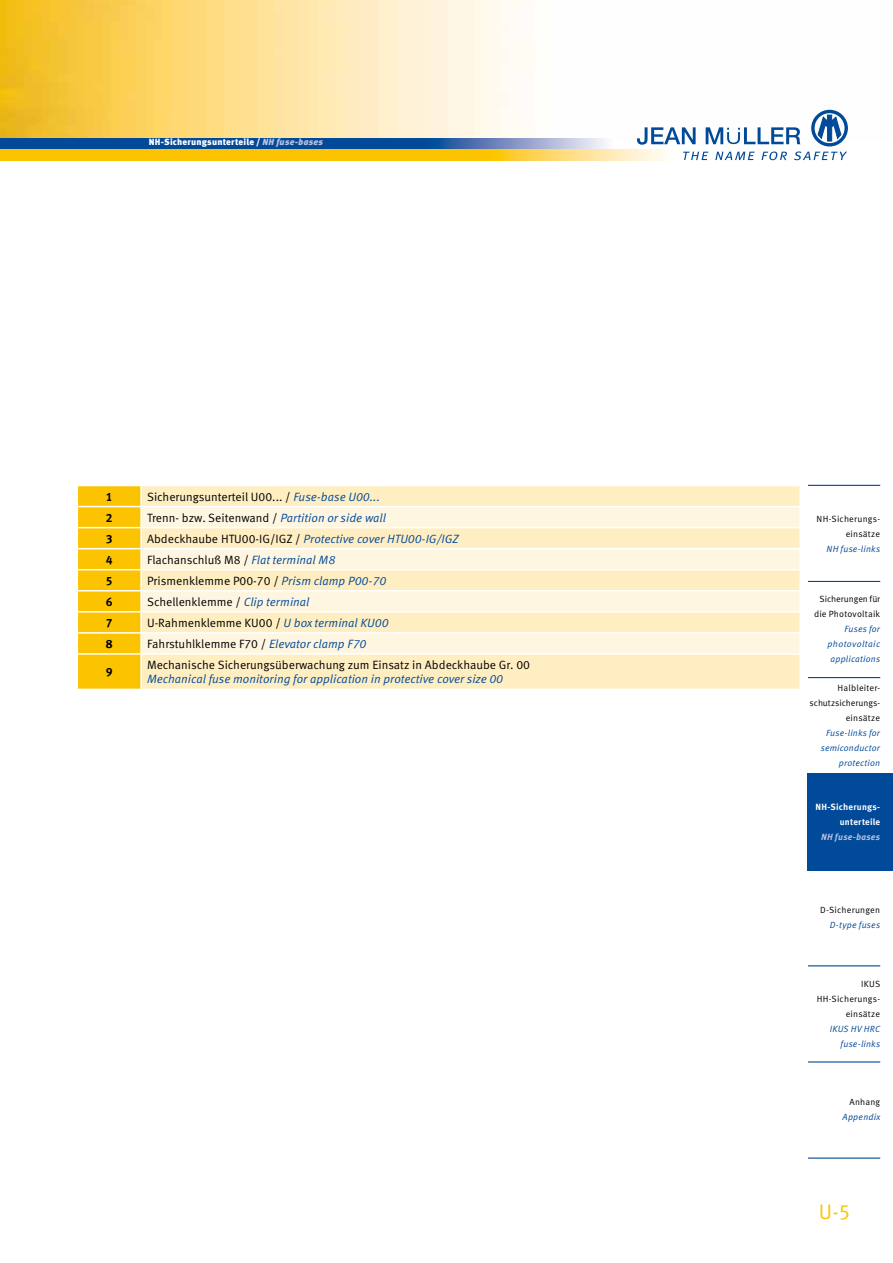
<style>
.page{position:relative;width:893px;height:1263px;background:#fff}
.page>*{position:absolute;margin:0;border:0;box-sizing:border-box;transform-origin:0 0}
.t1{font:21px "Meta Pro";color:#fcc400}
.t2{font:12px "Meta Pro";color:#000}
.t3{font:italic 12px "Meta Pro";color:#004a99}
.t4{font:700 12px "Meta Pro";color:#000}
.t5{font:9px/15px "Meta Pro";letter-spacing:.02em;color:#000;text-align:right}
.t6{font:italic 9px/15px "Meta Pro";letter-spacing:.02em;color:#004a99;text-align:right}
.t7{font:900 9px "Meta Pro";letter-spacing:.015em;color:#fff}
.t8{font:700 9px/15px "Meta Pro";letter-spacing:.02em;color:#fff;text-align:right}
.t9{font:italic 700 9px "Meta Pro";letter-spacing:.025em;color:#bcc1df}
.s1{font-style:italic;color:#bcc1df}
.s2{font-style:italic;color:#004a99}
.s3{font-style:normal;color:#000}
</style>
<div class="page">
<img style="left:0;top:0;width:832px;height:140px">
<div style="left:0;top:138px;width:427px;height:11px;background:#004a99"></div>
<svg style="left:637px;top:110px;width:211px;height:50px"></svg>
<svg style="left:427px;top:138px;width:186px;height:11px;background:#879dc9"></svg>
<div style="left:0;top:149px;width:492px;height:12px;background:#fcc400"></div>
<svg style="left:492px;top:149px;width:182px;height:12px;background:#fee18f"></svg>
<div style="left:808px;top:773px;width:85px;height:97px;background:#004a99"></div>
<hr style="left:808px;top:485px;width:72px;height:1px;background:#004a99">
<hr style="left:808px;top:581px;width:72px;height:1px;background:#004a99">
<hr style="left:808px;top:677px;width:72px;height:1px;background:#004a99">
<hr style="left:808px;top:965px;width:72px;height:1px;background:#004a99">
<hr style="left:808px;top:1061px;width:72px;height:1px;background:#004a99">
<hr style="left:808px;top:1157px;width:72px;height:2px;background:#004a99">
<div style="left:142px;top:486px;width:657px;height:203px;background:#ffeec2"></div>
<svg style="left:142px;top:507px;width:657px;height:146px;background:#fff2d4"></svg>
<hr style="left:141px;top:506px;width:660px;height:1px;background:#fff">
<hr style="left:141px;top:527px;width:660px;height:1px;background:#fff">
<hr style="left:141px;top:548px;width:660px;height:1px;background:#fff">
<hr style="left:141px;top:569px;width:660px;height:1px;background:#fff">
<hr style="left:141px;top:590px;width:660px;height:1px;background:#fff">
<hr style="left:141px;top:611px;width:660px;height:2px;background:#fff">
<hr style="left:141px;top:632px;width:660px;height:2px;background:#fff">
<svg style="left:77px;top:486px;width:65px;height:203px;background:#fcc916"></svg>
<svg style="left:799px;top:613px;width:1px;height:40px"></svg>
<hr style="left:77px;top:653px;width:64px;height:2px;background:#fff">
<hr style="left:77px;top:655px;width:1px;height:34px;background:#fff">
<hr style="left:141px;top:653px;width:660px;height:2px;background:#fff">
<hr style="left:140px;top:655px;width:2px;height:34px;background:#fff">
<p class="t7" style="left:149px;top:136px;width:176px">NH-Sicherungsunterteile / <span class="s1">NH fuse-bases</span></p>
<p class="t4" style="left:106px;top:489px;width:8px">1</p>
<p class="t2" style="left:147px;top:489px;width:235px">Sicherungsunterteil U00... / <span class="s2">Fuse-base U00...</span></p>
<p class="t4" style="left:106px;top:510px;width:8px">2</p>
<p class="t2" style="left:147px;top:510px;width:240px">Trenn- bzw. Seitenwand / <span class="s2">Partition or side wall</span></p>
<p class="t4" style="left:106px;top:531px;width:8px">3</p>
<p class="t3" style="left:147px;top:531px;width:313px"><span class="s3">Abdeckhaube HTU00-IG/IGZ /</span> Protective cover HTU00-IG/IGZ</p>
<p class="t4" style="left:106px;top:552px;width:8px">4</p>
<p class="t2" style="left:147px;top:552px;width:190px">Flachanschluß M8 / <span class="s2">Flat terminal M8</span></p>
<p class="t4" style="left:106px;top:573px;width:8px">5</p>
<p class="t2" style="left:147px;top:573px;width:241px">Prismenklemme P00-70 / <span class="s2">Prism clamp P00-70</span></p>
<p class="t4" style="left:106px;top:594px;width:8px">6</p>
<p class="t2" style="left:147px;top:594px;width:164px">Schellenklemme / <span class="s2">Clip terminal</span></p>
<p class="t4" style="left:106px;top:615px;width:8px">7</p>
<p class="t2" style="left:147px;top:615px;width:243px">U-Rahmenklemme KU00 / <span class="s2">U box terminal KU00</span></p>
<p class="t4" style="left:106px;top:636px;width:8px">8</p>
<p class="t2" style="left:147px;top:636px;width:221px">Fahrstuhlklemme F70 / <span class="s2">Elevator clamp F70</span></p>
<p class="t4" style="left:106px;top:664px;width:8px">9</p>
<p class="t2" style="left:147px;top:658px;width:384px">Mechanische Sicherungsüberwachung zum Einsatz in Abdeckhaube Gr. 00</p>
<p class="t3" style="left:147px;top:672px;width:358px">Mechanical fuse monitoring for application in protective cover size 00</p>
<p class="t5" style="left:817px;top:511px;width:65px">NH-Sicherungs&shy;einsätze</p>
<p class="t6" style="left:827px;top:542px;width:55px">NH fuse-links</p>
<p class="t5" style="left:814px;top:592px;width:68px">Sicherungen für die Photovoltaik</p>
<p class="t6" style="left:827px;top:622px;width:54px">Fuses for photovoltaic applications</p>
<p class="t5" style="left:809px;top:680px;width:72px">Halbleiter&shy;schutzsicherungs&shy;einsätze</p>
<p class="t6" style="left:821px;top:726px;width:61px">Fuse-links for semiconductor protection</p>
<p class="t8" style="left:816px;top:799px;width:66px">NH-Sicherungs&shy;unterteile</p>
<p class="t9" style="left:821px;top:831px;width:60px">NH fuse-bases</p>
<p class="t5" style="left:820px;top:903px;width:62px">D-Sicherungen</p>
<p class="t6" style="left:830px;top:918px;width:52px">D-type fuses</p>
<p class="t5" style="left:817px;top:976px;width:65px">IKUS<br>HH-Sicherungs&shy;einsätze</p>
<p class="t6" style="left:830px;top:1021px;width:52px">IKUS HV HRC fuse-links</p>
<p class="t5" style="left:849px;top:1095px;width:32px">Anhang</p>
<p class="t6" style="left:843px;top:1110px;width:39px">Appendix</p>
<h1 class="t1" style="left:819px;top:1199px;width:33px">U-5</h1>
</div>
